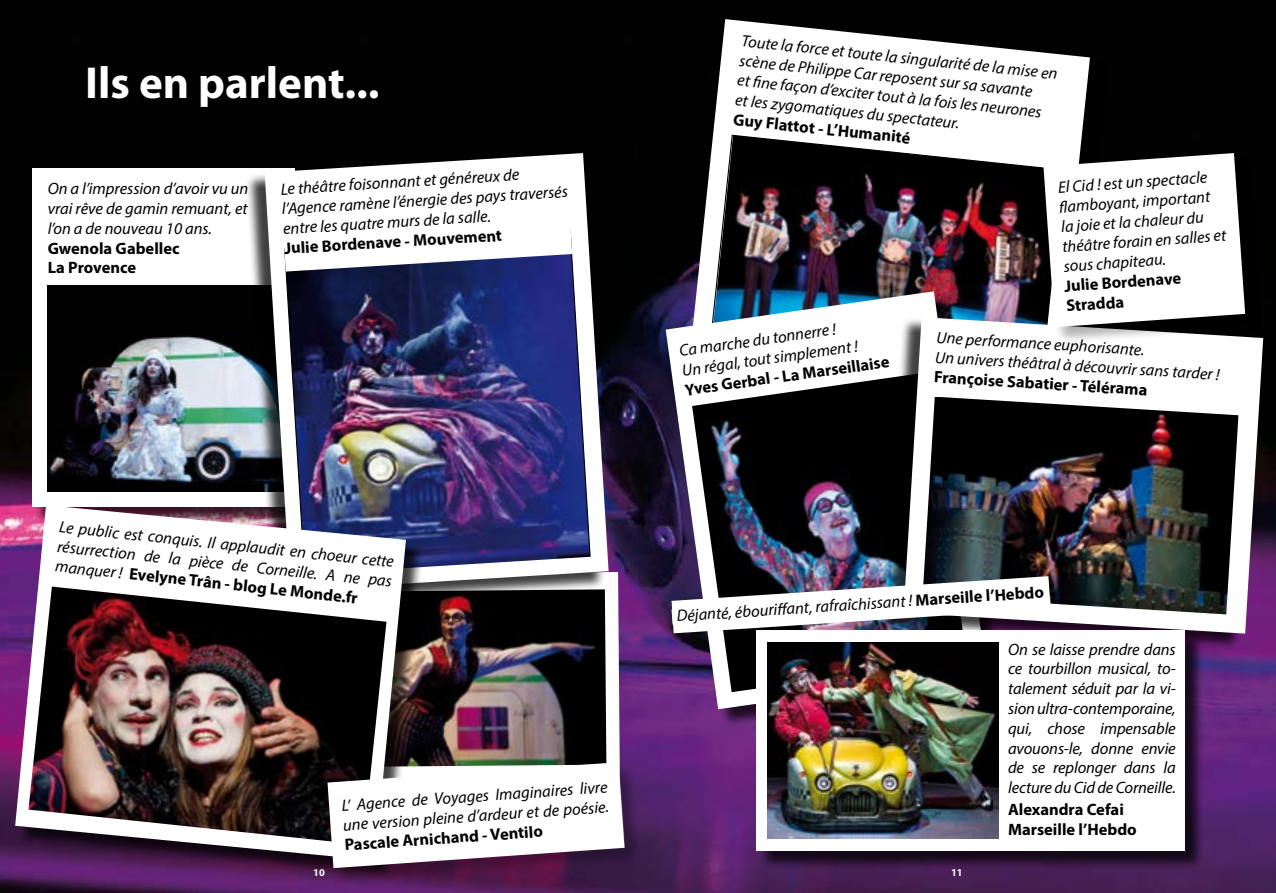
<style>
.page{position:relative;width:1276px;height:893px;background:#fff}
.page>*{position:absolute;margin:0;border:0;box-sizing:border-box;transform-origin:0 0}
.t1{font:700 45px "Myriad Pro";color:#fff}
.t2{font:italic 16.5px/19.8px "Myriad Pro";letter-spacing:-.01em;color:#000}
.t3{font:700 16.5px/19.8px "Myriad Pro";color:#000}
.t4{font:700 10.5px "Myriad Pro";color:#fff}
.s1{font-weight:700;font-style:normal}
</style>
<div class="page">
<img style="left:0;top:0;width:1276px;height:893px">
<img style="left:638px;top:0;width:1px;height:893px">
<svg style="left:689px;top:19px;width:401px;height:272px"></svg>
<img style="left:708px;top:134px;width:356px;height:183px">
<img style="left:665px;top:291px;width:321px;height:418px">
<svg style="left:679px;top:308px;width:296px;height:388px"></svg>
<img style="left:692px;top:372px;width:191px;height:320px">
<div style="left:883px;top:318px;width:375px;height:333px;background:#000;opacity:.75"></div>
<svg style="left:903px;top:317px;width:360px;height:317px"></svg>
<img style="left:922px;top:397px;width:316px;height:217px">
<svg style="left:606px;top:572px;width:14px;height:190px"></svg>
<img style="left:424px;top:591px;width:182px;height:171px">
<div style="left:32px;top:168px;width:262px;height:339px;background:#fff"></div>
<img style="left:48px;top:285px;width:197px;height:206px">
<div style="left:245px;top:155px;width:360px;height:453px;background:#000;opacity:.75"></div>
<svg style="left:265px;top:153px;width:343px;height:438px"></svg>
<img style="left:283px;top:230px;width:308px;height:345px">
<svg style="left:280px;top:165px;width:292px;height:107px"></svg>
<div style="left:18px;top:508px;width:406px;height:370px;background:#000;opacity:.75"></div>
<img style="left:15px;top:505px;width:391px;height:355px">
<img style="left:28px;top:587px;width:358px;height:258px">
<img style="left:671px;top:576px;width:379px;height:57px">
<div style="left:1044px;top:154px;width:218px;height:191px;background:#000;opacity:.3"></div>
<svg style="left:1043px;top:153px;width:202px;height:174px"></svg>
<div style="left:759px;top:632px;width:444px;height:237px;background:#000;opacity:.75"></div>
<div style="left:756px;top:630px;width:429px;height:220px;background:#fff"></div>
<img style="left:767px;top:642px;width:231px;height:197px">
<div style="left:328px;top:763px;width:314px;height:122px;background:#000;opacity:.3"></div>
<svg style="left:327px;top:762px;width:297px;height:106px"></svg>
<h1 class="t1" style="left:85px;top:54px;width:296px">Ils en parlent...</h1>
<p class="t2" style="left:48px;top:178px;width:202px;text-align:justify">On a l’impression d’avoir vu un vrai rêve de gamin remuant, et l’on a de nouveau 10 ans.</p>
<p class="t3" style="left:48px;top:238px;width:133px">Gwenola Gabellec<br>La Provence</p>
<p class="t2" style="left:280px;top:178px;width:288px;rotate:-3deg">Le théâtre foisonnant et généreux de l’Agence ramène l’énergie des pays traversés entre les quatre murs de la salle.</p>
<p class="t3" style="left:284px;top:237px;width:220px;rotate:-3deg">Julie Bordenave - Mouvement</p>
<p class="t2" style="left:61px;top:516px;width:338px;text-align:justify;rotate:6deg">Le public est conquis. Il applaudit en choeur cette résurrection de la pièce de Corneille. A ne pas manquer ! <span class="s1">Evelyne Trân - blog Le Monde.fr</span></p>
<p class="t2" style="left:341px;top:795px;width:268px;rotate:-4deg">L’ Agence de Voyages Imaginaires livre une version pleine d’ardeur et de poésie.</p>
<p class="t3" style="left:344px;top:834px;width:200px;rotate:-4deg">Pascale Arnichand - Ventilo</p>
<p class="t2" style="left:742px;top:30px;width:319px;rotate:6deg">Toute la force et toute la singularité de la mise en scène de Philippe Car reposent sur sa savante<br>et fi ne façon d’exciter tout à la fois les neurones et les zygomatiques du spectateur.</p>
<p class="t3" style="left:734px;top:109px;width:179px;rotate:6deg">Guy Flattot - L’Humanité</p>
<p class="t2" style="left:678px;top:341px;width:179px;rotate:-8deg">Ca marche du tonnerre !<br>Un régal, tout simplement !</p>
<p class="t3" style="left:683px;top:380px;width:208px;rotate:-8deg">Yves Gerbal - La Marseillaise</p>
<p class="t2" style="left:1057px;top:177px;width:166px;rotate:-4deg">El Cid ! est un spectacle<br>fl amboyant, important la joie et la chaleur du théâtre forain en salles et sous chapiteau.</p>
<p class="t3" style="left:1063px;top:276px;width:119px;rotate:-4deg">Julie Bordenave<br>Stradda</p>
<p class="t2" style="left:936px;top:328px;width:286px;rotate:3deg">Une performance euphorisante.<br>Un univers théâtral à découvrir sans tarder !</p>
<p class="t3" style="left:934px;top:367px;width:215px;rotate:3deg">Françoise Sabatier - Télérama</p>
<p class="t2" style="left:676px;top:606px;width:369px;rotate:-4deg">Déjanté, ébouriff ant, rafraîchissant ! <span class="s1">Marseille l’Hebdo</span></p>
<p class="t2" style="left:1008px;top:639px;width:169px;text-align:justify">On se laisse prendre dans ce tourbillon musical, to&shy;talement séduit par la vi&shy;sion ultra-contemporaine, qui, chose impensable avouons-le, donne envie de se replonger dans la lecture du Cid de Corneille.</p>
<p class="t3" style="left:1008px;top:799px;width:130px">Alexandra Cefai<br>Marseille l’Hebdo</p>
<p class="t4" style="left:313px;top:865px;width:13px">10</p>
<p class="t4" style="left:951px;top:865px;width:13px">11</p>
</div>
